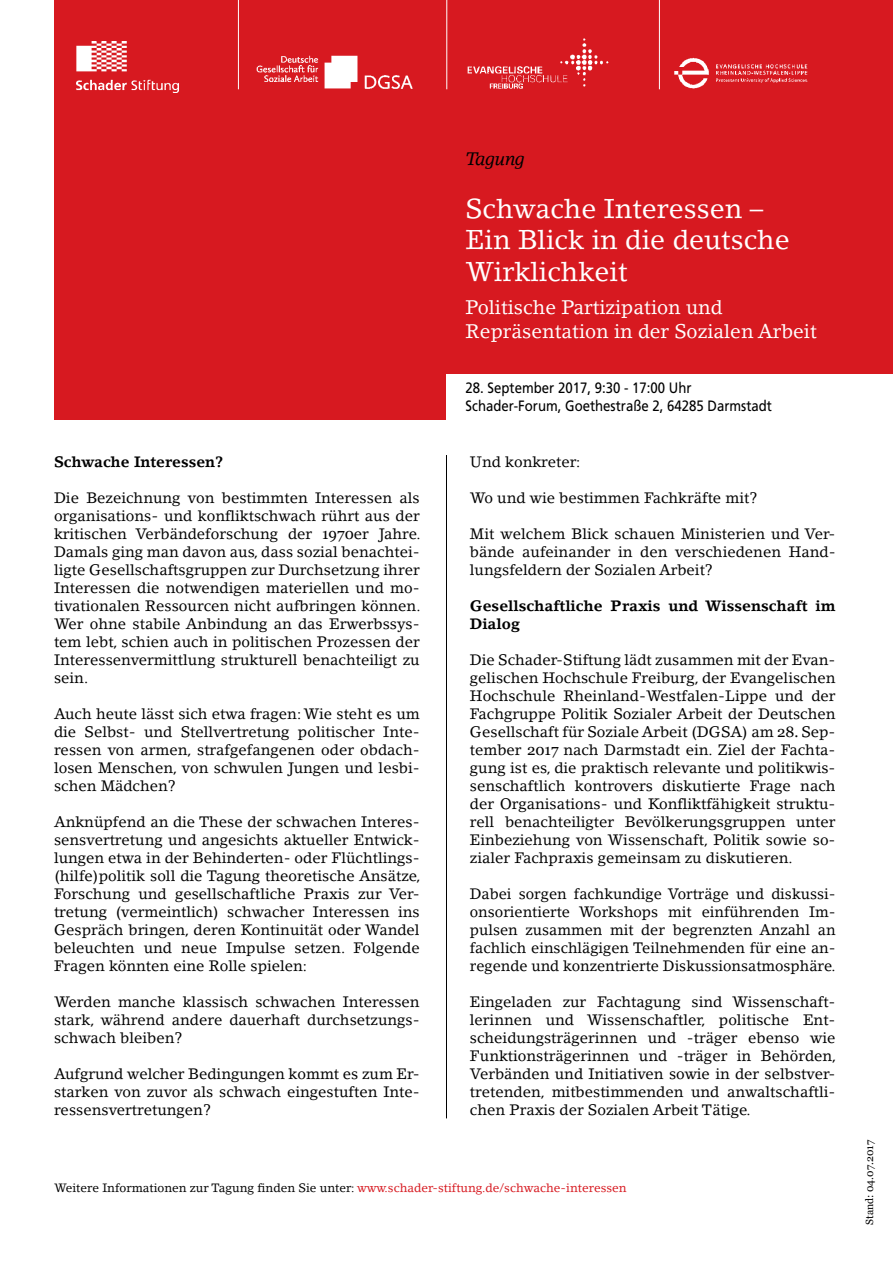
<style>
.page{position:relative;width:893px;height:1263px;background:#fff}
.page>*{position:absolute;margin:0;border:0;box-sizing:border-box;transform-origin:0 0}
.t1{font:27px/31.5px "Lino Letter Std";color:#fff}
.t2{font:19.5px/24px "Lino Letter Std";color:#fff}
.t3{font:italic 18px "Lino Letter Std";letter-spacing:-.03em;color:#000}
.t4{font:15px/18px "Lino Letter Std";color:#000;text-align:justify}
.t5{font:15px/18px "Frutiger";color:#000;scale:.88 1}
.t6{font:700 15px/18px "Lino Letter Std";color:#000}
.t7{font:12px "Lino Letter Std";color:#000}
.t8{font:10.5px "Georgia";color:#000}
.s1{font-family:"Georgia"}
.s2{color:#d71920}
</style>
<div class="page">
<hr style="left:446px;top:455px;width:1px;height:663px;background:#000">
<div style="left:54px;top:0;width:839px;height:420px;background:#d71920"></div>
<div style="left:446px;top:374px;width:447px;height:47px;background:#fff"></div>
<hr style="left:238px;top:0;width:1px;height:89px;background:#fff">
<img style="left:76px;top:41px;width:102px;height:51px">
<img style="left:256px;top:55px;width:157px;height:34px">
<hr style="left:446px;top:0;width:1px;height:89px;background:#fff">
<img style="left:467px;top:38px;width:142px;height:51px">
<hr style="left:659px;top:0;width:1px;height:89px;background:#fff">
<img style="left:674px;top:57px;width:134px;height:32px">
<p class="t3" style="left:466px;top:147px;width:61px">Tagung</p>
<h1 class="t1" style="left:466px;top:192px;width:326px">Schwache Interessen –<br>Ein Blick in die deutsche<br>Wirklichkeit</h1>
<h2 class="t2" style="left:466px;top:295px;width:353px">Politische Partizipation und<br>Repräsentation in der Sozialen Arbeit</h2>
<p class="t6" style="left:54px;top:452px;width:171px">Schwache Interessen?</p>
<p class="t4" style="left:54px;top:488px;width:368px">Die Bezeichnung von bestimmten Interessen als organisations- und konfliktschwach rührt aus der kritischen Verbändeforschung der <span class="s1">1970</span>er Jahre.<br>Damals ging man davon aus, dass sozial benachtei&shy;ligte Gesellschaftsgruppen zur Durchsetzung ihrer Interessen die notwendigen materiellen und mo&shy;tivationalen Ressourcen nicht aufbringen können.<br>Wer ohne stabile Anbindung an das Erwerbssys&shy;tem lebt, schien auch in politischen Prozessen der Interessenvermittlung strukturell benachteiligt zu sein.</p>
<p class="t4" style="left:54px;top:704px;width:367px">Auch heute lässt sich etwa fragen: Wie steht es um die Selbst- und Stellvertretung politischer Inte&shy;ressen von armen, strafgefangenen oder obdach&shy;losen Menschen, von schwulen Jungen und lesbi&shy;schen Mädchen?</p>
<p class="t4" style="left:54px;top:812px;width:368px">Anknüpfend an die These der schwachen Interes&shy;sensvertretung und angesichts aktueller Entwick&shy;lungen etwa in der Behinderten- oder Flüchtlings-(hilfe)politik soll die Tagung theoretische Ansätze, Forschung und gesellschaftliche Praxis zur Ver&shy;tretung (vermeintlich) schwacher Interessen ins Gespräch bringen, deren Kontinuität oder Wandel beleuchten und neue Impulse setzen. Folgende Fragen könnten eine Rolle spielen:</p>
<p class="t4" style="left:54px;top:992px;width:367px">Werden manche klassisch schwachen Interessen stark, während andere dauerhaft durchsetzungs&shy;schwach bleiben?</p>
<p class="t4" style="left:54px;top:1064px;width:367px">Aufgrund welcher Bedingungen kommt es zum Er&shy;starken von zuvor als schwach eingestuften Inte&shy;ressensvertretungen?</p>
<p class="t5" style="left:466px;top:379px;width:350px">28. September 2017, 9:30 - 17:00 Uhr<br>Schader-Forum, Goethestraße 2, 64285 Darmstadt</p>
<p class="t4" style="left:470px;top:452px;width:112px">Und konkreter:</p>
<p class="t4" style="left:470px;top:488px;width:289px">Wo und wie bestimmen Fachkräfte mit?</p>
<p class="t4" style="left:470px;top:524px;width:367px">Mit welchem Blick schauen Ministerien und Ver&shy;bände aufeinander in den verschiedenen Hand&shy;lungsfeldern der Sozialen Arbeit?</p>
<p class="t6" style="left:470px;top:596px;width:367px">Gesellschaftliche Praxis und Wissenschaft im<br>Dialog</p>
<p class="t4" style="left:470px;top:650px;width:367px">Die Schader-Stiftung lädt zusammen mit der Evan&shy;gelischen Hochschule Freiburg, der Evangelischen Hochschule Rheinland-Westfalen-Lippe und der Fachgruppe Politik Sozialer Arbeit der Deutschen Gesellschaft für Soziale Arbeit (DGSA) am <span class="s1">28.</span> Sep&shy;tember <span class="s1">2017</span> nach Darmstadt ein. Ziel der Fachta&shy;gung ist es, die praktisch relevante und politikwis&shy;senschaftlich kontrovers diskutierte Frage nach der Organisations- und Konfliktfähigkeit struktu&shy;rell benachteiligter Bevölkerungsgruppen unter Einbeziehung von Wissenschaft, Politik sowie so&shy;zialer Fachpraxis gemeinsam zu diskutieren.</p>
<p class="t4" style="left:470px;top:884px;width:367px">Dabei sorgen fachkundige Vorträge und diskussi&shy;onsorientierte Workshops mit einführenden Im&shy;pulsen zusammen mit der begrenzten Anzahl an fachlich einschlägigen Teilnehmenden für eine an&shy;regende und konzentrierte Diskussionsatmosphäre.</p>
<p class="t4" style="left:470px;top:992px;width:368px">Eingeladen zur Fachtagung sind Wissenschaft&shy;lerinnen und Wissenschaftler, politische Ent&shy;scheidungsträgerinnen und -träger ebenso wie Funktionsträgerinnen und -träger in Behörden, Verbänden und Initiativen sowie in der selbstver&shy;tretenden, mitbestimmenden und anwaltschaftli&shy;chen Praxis der Sozialen Arbeit Tätige.</p>
<p class="t7" style="left:54px;top:1181px;width:574px">Weitere Informationen zur Tagung finden Sie unter: <span class="s2">www.schader-stiftung.de/schwache-interessen</span></p>
<p class="t8" style="left:863px;top:1225px;width:86px;rotate:-90deg">Stand: 04.07.2017</p>
</div>
